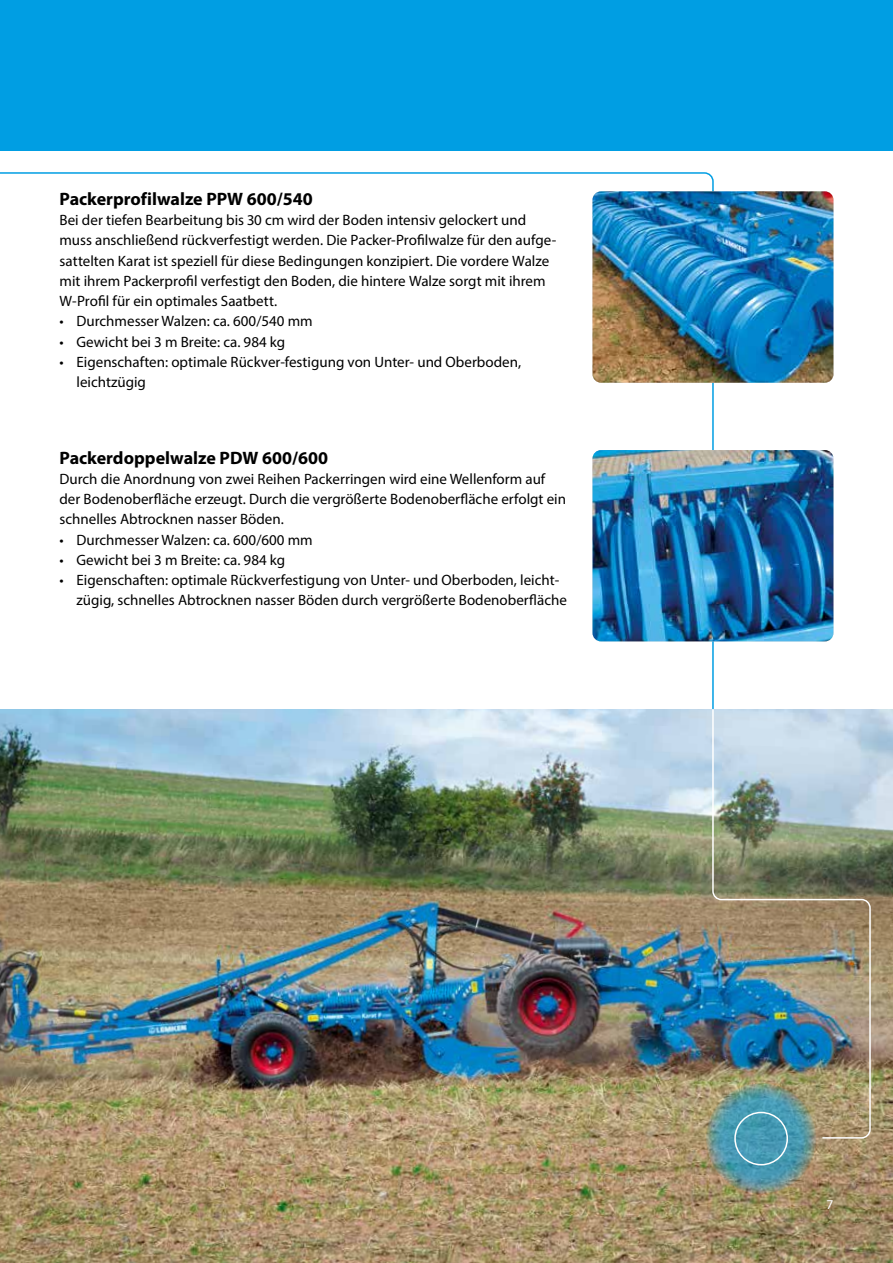
<style>
.page{position:relative;width:893px;height:1263px;background:#fff}
.page>*{position:absolute;margin:0;border:0;box-sizing:border-box;transform-origin:0 0}
.t1{font:700 18px "Myriad Pro";color:#000}
.t2{font:15px/20.2px "Myriad Pro";color:#000}
.t3{font:13.5px "Myriad Pro";color:#fff}
</style>
<div class="page">
<img style="left:592px;top:450px;width:241px;height:191px">
<img style="left:592px;top:191px;width:241px;height:192px">
<img style="left:0;top:709px;width:893px;height:554px">
<img style="left:711px;top:708px;width:160px;height:431px">
<div style="left:0;top:0;width:893px;height:151px;background:#009ee3"></div>
<img style="left:706px;top:1083px;width:110px;height:111px;border-radius:50%">
<div style="left:734px;top:1112px;width:54px;height:53px;border:2px solid #fff;border-radius:50%"></div>
<p class="t1" style="left:60px;top:187px;width:255px">Packerprofilwalze PPW 600/540</p>
<p class="t2" style="left:60px;top:210px;width:498px">Bei der tiefen Bearbeitung bis 30 cm wird der Boden intensiv gelockert und muss anschließend rückverfestigt werden. Die Packer-Profilwalze für den aufge&shy;sattelten Karat ist speziell für diese Bedingungen konzipiert. Die vordere Walze mit ihrem Packerprofil verfestigt den Boden, die hintere Walze sorgt mit ihrem W-Profil für ein optimales Saatbett.</p>
<p class="t2" style="left:60px;top:311px;width:255px">• Durchmesser Walzen: ca. 600/540 mm</p>
<p class="t2" style="left:60px;top:331px;width:227px">• Gewicht bei 3 m Breite: ca. 984 kg</p>
<p class="t2" style="left:77px;top:351px;width:446px;text-indent:-17px">• Eigenschaften: optimale Rückver-festigung von Unter- und Oberboden, leichtzügig</p>
<p class="t1" style="left:60px;top:446px;width:270px">Packerdoppelwalze PDW 600/600</p>
<p class="t2" style="left:60px;top:468px;width:508px">Durch die Anordnung von zwei Reihen Packerringen wird eine Wellenform auf der Bodenoberfläche erzeugt. Durch die vergrößerte Bodenoberfläche erfolgt ein schnelles Abtrocknen nasser Böden.</p>
<p class="t2" style="left:60px;top:529px;width:255px">• Durchmesser Walzen: ca. 600/600 mm</p>
<p class="t2" style="left:60px;top:549px;width:227px">• Gewicht bei 3 m Breite: ca. 984 kg</p>
<p class="t2" style="left:77px;top:570px;width:492px;text-indent:-17px">• Eigenschaften: optimale Rückverfestigung von Unter- und Oberboden, leicht&shy;zügig, schnelles Abtrocknen nasser Böden durch vergrößerte Bodenoberfläche</p>
<p class="t3" style="left:826px;top:1196px;width:8px">7</p>
</div>
